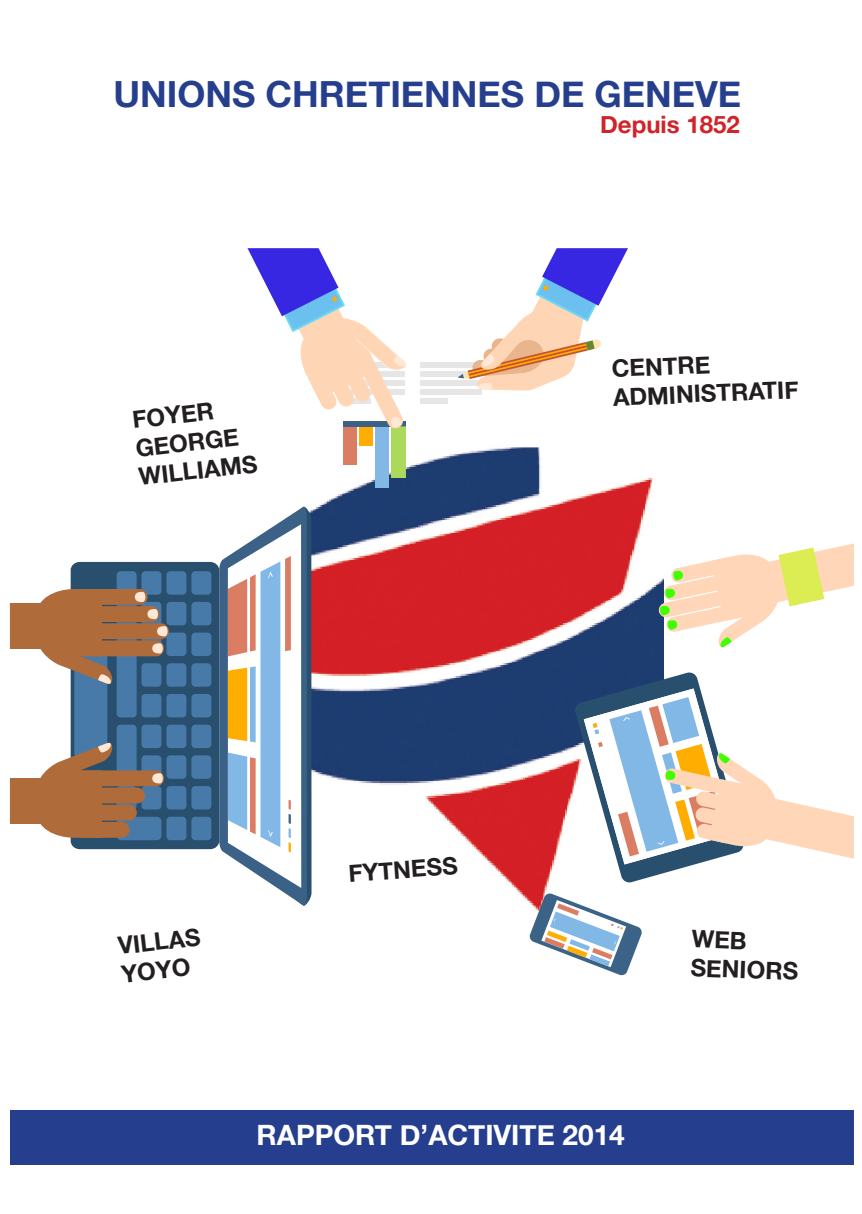
<style>
.page{position:relative;width:862px;height:1214px;background:#fff}
.page>*{position:absolute;margin:0;border:0;box-sizing:border-box;transform-origin:0 0}
.t1{font:700 36px "Helvetica Neue";color:#253f8e}
.t2{font:700 28px "Helvetica Neue";color:#fff}
.t3{font:700 24px/28.8px "Helvetica Neue";color:#231f20}
.t4{font:700 24px "Helvetica Neue";color:#d1232a}
</style>
<div class="page">
<div style="left:10px;top:1109px;width:847px;height:54px;background:#253f8e"></div>
<img style="left:205px;top:429px;width:252px;height:467px">
<div style="left:343px;top:427px;width:14px;height:38px;background:#db7d63"></div>
<div style="left:359px;top:427px;width:14px;height:19px;background:#ffad00"></div>
<div style="left:375px;top:427px;width:14px;height:61px;background:#82b8e6"></div>
<div style="left:391px;top:427px;width:14px;height:50px;background:#abd95c"></div>
<div style="left:420px;top:398px;width:27px;height:5px;background:#e6e6e6"></div>
<div style="left:420px;top:389px;width:61px;height:5px;background:#e6e6e6"></div>
<div style="left:420px;top:380px;width:61px;height:5px;background:#e6e6e6"></div>
<div style="left:420px;top:371px;width:61px;height:5px;background:#e6e6e6"></div>
<div style="left:420px;top:362px;width:61px;height:6px;background:#e6e6e6"></div>
<svg style="left:247px;top:248px;width:159px;height:181px"></svg>
<div style="left:71px;top:562px;width:148px;height:287px;background:#294f6e;border-radius:9px"></div>
<div style="left:191px;top:571px;width:20px;height:23px;background:#477aa8;border-radius:4px"></div>
<div style="left:166px;top:571px;width:20px;height:23px;background:#477aa8;border-radius:4px"></div>
<div style="left:141px;top:571px;width:20px;height:23px;background:#477aa8;border-radius:4px"></div>
<div style="left:191px;top:602px;width:20px;height:23px;background:#477aa8;border-radius:4px"></div>
<div style="left:166px;top:602px;width:20px;height:23px;background:#477aa8;border-radius:4px"></div>
<div style="left:141px;top:602px;width:20px;height:23px;background:#477aa8;border-radius:4px"></div>
<div style="left:191px;top:632px;width:20px;height:24px;background:#477aa8;border-radius:4px"></div>
<div style="left:166px;top:632px;width:20px;height:24px;background:#477aa8;border-radius:4px"></div>
<div style="left:141px;top:632px;width:20px;height:24px;background:#5a7793;border-radius:4px"></div>
<div style="left:191px;top:663px;width:20px;height:23px;background:#477aa8;border-radius:4px"></div>
<div style="left:166px;top:663px;width:20px;height:23px;background:#477aa8;border-radius:4px"></div>
<div style="left:141px;top:663px;width:20px;height:23px;background:#477aa8;border-radius:4px"></div>
<div style="left:191px;top:694px;width:20px;height:23px;background:#477aa8;border-radius:4px"></div>
<div style="left:166px;top:694px;width:20px;height:23px;background:#477aa8;border-radius:4px"></div>
<div style="left:141px;top:694px;width:20px;height:23px;background:#477aa8;border-radius:4px"></div>
<div style="left:191px;top:724px;width:20px;height:24px;background:#477aa8;border-radius:4px"></div>
<div style="left:166px;top:724px;width:20px;height:24px;background:#477aa8;border-radius:4px"></div>
<div style="left:141px;top:724px;width:20px;height:24px;background:#477aa8;border-radius:4px"></div>
<div style="left:191px;top:755px;width:20px;height:23px;background:#477aa8;border-radius:4px"></div>
<div style="left:166px;top:755px;width:20px;height:23px;background:#477aa8;border-radius:4px"></div>
<div style="left:141px;top:755px;width:20px;height:23px;background:#477aa8;border-radius:4px"></div>
<div style="left:191px;top:786px;width:20px;height:23px;background:#477aa8;border-radius:4px"></div>
<div style="left:166px;top:786px;width:20px;height:23px;background:#477aa8;border-radius:4px"></div>
<div style="left:141px;top:786px;width:20px;height:23px;background:#477aa8;border-radius:4px"></div>
<div style="left:191px;top:816px;width:20px;height:24px;background:#477aa8;border-radius:4px"></div>
<div style="left:166px;top:816px;width:20px;height:24px;background:#477aa8;border-radius:4px"></div>
<div style="left:117px;top:571px;width:20px;height:146px;background:#477aa8;border-radius:4px"></div>
<div style="left:117px;top:724px;width:20px;height:54px;background:#477aa8;border-radius:4px"></div>
<svg style="left:117px;top:786px;width:20px;height:23px"></svg>
<div style="left:117px;top:816px;width:44px;height:24px;background:#477aa8;border-radius:5px"></div>
<svg style="left:219px;top:505px;width:92px;height:401px"></svg>
<div style="left:0;top:778px;width:58px;height:45px;background:#b06b3b"></div>
<div style="left:73px;top:821px;width:57px;height:16px;background:#b06b3b;border-radius:8px"></div>
<div style="left:73px;top:804px;width:64px;height:16px;background:#b06b3b;border-radius:8px"></div>
<div style="left:73px;top:787px;width:72px;height:16px;background:#b06b3b;border-radius:8px"></div>
<div style="left:73px;top:770px;width:91px;height:16px;background:#b06b3b;border-radius:8px"></div>
<svg style="left:152px;top:773px;width:12px;height:10px"></svg>
<div style="left:0;top:603px;width:58px;height:45px;background:#b06b3b"></div>
<div style="left:73px;top:589px;width:75px;height:15px;background:#b06b3b;border-radius:8px"></div>
<div style="left:73px;top:606px;width:86px;height:16px;background:#b06b3b;border-radius:8px"></div>
<div style="left:73px;top:623px;width:96px;height:16px;background:#b06b3b;border-radius:8px"></div>
<div style="left:73px;top:640px;width:91px;height:16px;background:#b06b3b;border-radius:8px"></div>
<svg style="left:37px;top:589px;width:79px;height:248px"></svg>
<svg style="left:152px;top:643px;width:12px;height:10px"></svg>
<svg style="left:157px;top:626px;width:12px;height:10px"></svg>
<svg style="left:147px;top:609px;width:12px;height:10px"></svg>
<svg style="left:135px;top:591px;width:11px;height:11px"></svg>
<svg style="left:0;top:603px;width:10px;height:221px"></svg>
<svg style="left:457px;top:248px;width:400px;height:917px"></svg>
<p class="t1" style="left:114px;top:66px;width:629px">UNIONS CHRETIENNES DE GENEVE</p>
<p class="t3" style="left:131px;top:405px;width:121px;rotate:-6deg">FOYER<br>GEORGE<br>WILLIAMS</p>
<p class="t4" style="left:600px;top:105px;width:141px">Depuis 1852</p>
<p class="t3" style="left:611px;top:354px;width:187px;rotate:-2deg">CENTRE<br>ADMINISTRATIF</p>
<p class="t3" style="left:117px;top:931px;width:84px;rotate:-6deg">VILLAS<br>YOYO</p>
<p class="t3" style="left:347px;top:859px;width:111px;rotate:-4deg">FYTNESS</p>
<p class="t3" style="left:692px;top:924px;width:109px;rotate:2deg">WEB<br>SENIORS</p>
<p class="t2" style="left:257px;top:1112px;width:370px">RAPPORT D’ACTIVITE 2014</p>
</div>
